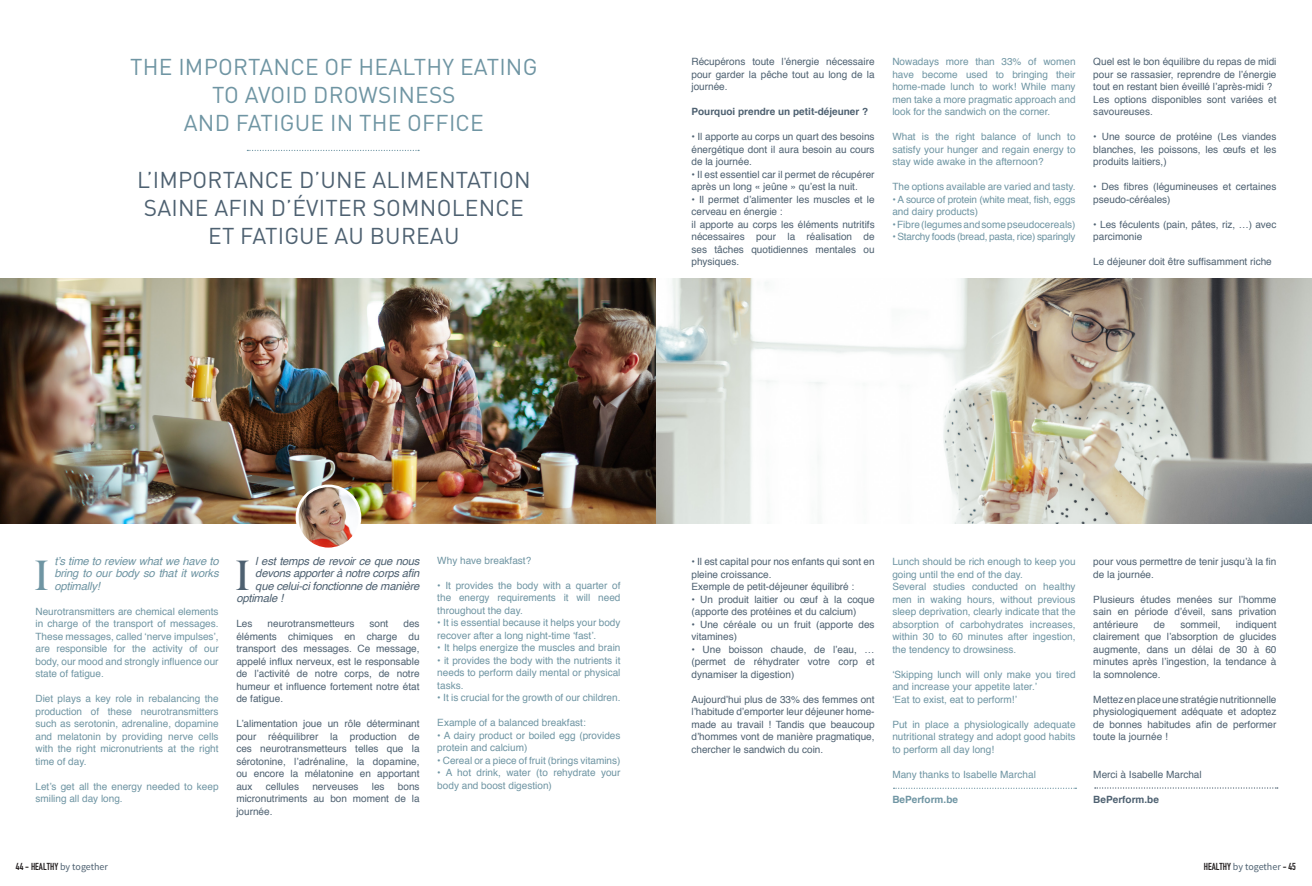
<style>
.page{position:relative;width:1312px;height:886px;background:#fff}
.page>*{position:absolute;margin:0;border:0;box-sizing:border-box;transform-origin:0 0}
.t1{font:500 40.88px "Big Caslon";color:#6f95a3}
.t2{font:500 40.88px "Big Caslon";color:#4e6171}
.t3{font:22.62px/27.9px "DIN Pro";letter-spacing:.01em;color:#4e6171;text-align:center}
.t4{font:22.62px "DIN Pro";letter-spacing:.01em;color:#6f95a3}
.t5{font:italic 11.25px "Helvetica";letter-spacing:-.02em;color:#4e6171}
.t6{font:italic 11.25px/12.5px "Helvetica";letter-spacing:-.02em;color:#6f95a3;text-align:justify}
.t7{font:10px/12.5px "Helvetica";color:#4e6171;text-align:justify}
.t8{font:10px/12.5px "Helvetica";color:#6f95a3;text-align:justify}
.t9{font:10px/12.5px "Helvetica";letter-spacing:-.02em;color:#6f95a3}
.t10{font:700 10px "Helvetica";color:#4e6171}
.t11{font:10px "Bern Sans CT";color:#231f20}
.t12{font:700 10px "Helvetica";color:#6f95a3}
.s1{font-family:"Source Sans Pro";color:#4e6171}
</style>
<div class="page">
<svg style="left:247px;top:150px;width:172px;height:1px"></svg>
<img style="left:0;top:278px;width:1311px;height:246px">
<svg style="left:893px;top:787px;width:183px;height:2px"></svg>
<svg style="left:1094px;top:787px;width:183px;height:1px"></svg>
<img style="left:297px;top:486px;width:63px;height:60px">
<div style="left:295px;top:484px;width:66px;height:66px;border:3px solid #fff;border-radius:50%"></div>
<p class="t4" style="left:130px;top:51px;width:409px">THE IMPORTANCE OF HEALTHY EATING</p>
<p class="t4" style="left:212px;top:79px;width:245px">TO AVOID DROWSINESS</p>
<p class="t4" style="left:184px;top:107px;width:301px">AND FATIGUE IN THE OFFICE</p>
<p class="t3" style="left:137px;top:165px;width:395px">L’IMPORTANCE D’UNE ALIMENTATION<br>SAINE AFIN D’ÉVITER SOMNOLENCE<br>ET FATIGUE AU BUREAU</p>
<p class="t7" style="left:691px;top:56px;width:185px">Récupérons toute l’énergie nécessaire pour garder la pêche tout au long de la journée.</p>
<p class="t10" style="left:691px;top:103px;width:178px">Pourquoi prendre un petit-déjeuner ?</p>
<p class="t7" style="left:691px;top:131px;width:185px">• Il apporte au corps un quart des besoins énergétique dont il aura besoin au cours de la journée.</p>
<p class="t7" style="left:691px;top:168px;width:185px">• Il est essentiel car il permet de récupérer après un long « jeûne » qu’est la nuit.</p>
<p class="t7" style="left:691px;top:193px;width:185px">• Il permet d’alimenter les muscles et le cerveau en énergie :</p>
<p class="t7" style="left:691px;top:218px;width:185px">il apporte au corps les éléments nutritifs nécessaires pour la réalisation de ses tâches quotidiennes mentales ou physiques.</p>
<p class="t8" style="left:892px;top:56px;width:185px">Nowadays more than 33% of women have become used to bringing their home-made lunch to work! While many men take a more pragmatic approach and look for the sandwich on the corner.</p>
<p class="t8" style="left:892px;top:131px;width:185px">What is the right balance of lunch to satisfy your hunger and regain energy to stay wide awake in the afternoon?</p>
<p class="t8" style="left:892px;top:181px;width:185px">The options available are varied and tasty.</p>
<p class="t9" style="left:892px;top:193px;width:185px">• A source of protein (white meat, fish, eggs and dairy products)</p>
<p class="t8" style="left:892px;top:218px;width:185px">• Fibre (legumes and some pseudocereals)</p>
<p class="t9" style="left:892px;top:231px;width:185px">• Starchy foods (bread, pasta, rice) sparingly</p>
<p class="t7" style="left:1093px;top:56px;width:185px">Quel est le bon équilibre du repas de midi pour se rassasier, reprendre de l’énergie tout en restant bien éveillé l’après-midi ?</p>
<p class="t7" style="left:1093px;top:93px;width:185px">Les options disponibles sont variées et savoureuses.</p>
<p class="t7" style="left:1093px;top:131px;width:185px">• Une source de protéine (Les viandes blanches, les poissons, les œufs et les produits laitiers,)</p>
<p class="t7" style="left:1093px;top:181px;width:185px">• Des fibres (légumineuses et certaines pseudo-céréales)</p>
<p class="t7" style="left:1093px;top:218px;width:185px">• Les féculents (pain, pâtes, riz, …) avec parcimonie</p>
<p class="t7" style="left:1093px;top:256px;width:180px">Le déjeuner doit être suffisamment riche</p>
<p class="t1" style="left:34px;top:542px;width:18px">I</p>
<p class="t6" style="left:54px;top:555px;width:166px">t’s time to review what we have to bring to our body so that it works optimally!</p>
<p class="t8" style="left:35px;top:605px;width:185px">Neurotransmitters are chemical elements in charge of the transport of messages.<br>These messages, called ‘nerve impulses’, are responsible for the activity of our body, our mood and strongly influence our state of fatigue.</p>
<p class="t8" style="left:35px;top:693px;width:185px">Diet plays a key role in rebalancing the production of these neurotransmitters such as serotonin, adrenaline, dopamine and melatonin by providing nerve cells with the right micronutrients at the right time of day.</p>
<p class="t8" style="left:35px;top:780px;width:185px">Let’s get all the energy needed to keep smiling all day long.</p>
<p class="t2" style="left:234px;top:542px;width:18px">I</p>
<p class="t5" style="left:255px;top:552px;width:166px">l est temps de revoir ce que nous</p>
<p class="t5" style="left:255px;top:564px;width:166px">devons apporter à notre corps afin</p>
<p class="t5" style="left:255px;top:577px;width:166px">que celui-ci fonctionne de manière</p>
<p class="t5" style="left:236px;top:589px;width:48px">optimale !</p>
<p class="t7" style="left:236px;top:618px;width:18px">Les</p>
<p class="t7" style="left:267px;top:618px;width:88px">neurotransmetteurs</p>
<p class="t7" style="left:369px;top:618px;width:20px">sont</p>
<p class="t7" style="left:236px;top:618px;width:185px;text-indent:167px">des éléments chimiques en charge du transport des messages. Ce message, appelé influx nerveux, est le responsable de l’activité de notre corps, de notre humeur et influence fortement notre état de fatigue.</p>
<p class="t7" style="left:236px;top:718px;width:185px">L’alimentation joue un rôle déterminant pour rééquilibrer la production de ces neurotransmetteurs telles que la sérotonine, l’adrénaline, la dopamine, ou encore la mélatonine en apportant aux</p>
<p class="t7" style="left:236px;top:780px;width:185px;text-indent:161px">bons micronutriments au bon moment de la journée.</p>
<p class="t7" style="left:266px;top:780px;width:35px">cellules</p>
<p class="t7" style="left:312px;top:780px;width:48px">nerveuses</p>
<p class="t7" style="left:372px;top:780px;width:14px">les</p>
<p class="t8" style="left:437px;top:554px;width:95px">Why have breakfast?</p>
<p class="t8" style="left:437px;top:579px;width:185px">• It provides the body with a quarter of the energy requirements it will need throughout the day.</p>
<p class="t8" style="left:437px;top:617px;width:185px">• It is essential because it helps your body recover after a long night-time ‘fast’.</p>
<p class="t8" style="left:437px;top:642px;width:185px">• It helps energize the muscles and brain</p>
<p class="t8" style="left:437px;top:654px;width:185px">• it provides the body with the nutrients it needs to perform daily mental or physical tasks.</p>
<p class="t8" style="left:437px;top:692px;width:185px">• It is crucial for the growth of our children.</p>
<p class="t8" style="left:437px;top:717px;width:150px">Example of a balanced breakfast:</p>
<p class="t8" style="left:437px;top:729px;width:185px">• A dairy product or boiled egg (provides protein and calcium)</p>
<p class="t8" style="left:437px;top:754px;width:185px">• Cereal or a piece of fruit (brings vitamins)</p>
<p class="t8" style="left:437px;top:767px;width:185px">• A hot drink, water (to rehydrate your body and boost digestion)</p>
<p class="t7" style="left:691px;top:556px;width:185px">• Il est capital pour nos enfants qui sont en pleine croissance.</p>
<p class="t7" style="left:691px;top:581px;width:164px">Exemple de petit-déjeuner équilibré :</p>
<p class="t7" style="left:691px;top:593px;width:185px">• Un produit laitier ou œuf à la coque (apporte des protéines et du calcium)</p>
<p class="t7" style="left:691px;top:618px;width:185px">• Une céréale ou un fruit (apporte des vitamines)</p>
<p class="t7" style="left:691px;top:643px;width:185px">• Une boisson chaude, de l’eau, … (permet de réhydrater votre corp et dynamiser la digestion)</p>
<p class="t7" style="left:691px;top:693px;width:185px">Aujourd’hui plus de 33% des femmes ont l’habitude d’emporter leur déjeuner home&shy;made au travail ! Tandis que beaucoup d’hommes vont de manière pragmatique, chercher le sandwich du coin.</p>
<p class="t8" style="left:892px;top:556px;width:185px">Lunch should be rich enough to keep you going until the end of the day.</p>
<p class="t8" style="left:892px;top:581px;width:185px">Several studies conducted on healthy men in waking hours, without previous sleep deprivation, clearly indicate that the absorption of carbohydrates increases, within 30 to 60 minutes after ingestion, the tendency to drowsiness.</p>
<p class="t8" style="left:892px;top:668px;width:185px">‘Skipping lunch will only make you tired and increase your appetite later.’</p>
<p class="t8" style="left:892px;top:693px;width:126px">‘Eat to exist, eat to perform!’</p>
<p class="t8" style="left:892px;top:718px;width:185px">Put in place a physiologically adequate nutritional strategy and adopt good habits to perform all day long!</p>
<p class="t8" style="left:892px;top:768px;width:145px">Many thanks to Isabelle Marchal</p>
<p class="t12" style="left:892px;top:791px;width:67px">BePerform.be</p>
<p class="t7" style="left:1093px;top:556px;width:185px">pour vous permettre de tenir jusqu’à la fin de la journée.</p>
<p class="t7" style="left:1093px;top:593px;width:185px">Plusieurs études menées sur l’homme sain en période d’éveil, sans privation antérieure</p>
<p class="t7" style="left:1093px;top:618px;width:185px;text-indent:142px">indiquent clairement que l’absorption de glucides augmente, dans un délai de 30 à 60 minutes après l’ingestion, la tendance à la somnolence.</p>
<p class="t7" style="left:1093px;top:693px;width:185px">Mettez en place une stratégie nutritionnelle physiologiquement adéquate et adoptez de bonnes habitudes afin de performer toute la journée !</p>
<p class="t7" style="left:1093px;top:768px;width:110px">Merci à Isabelle Marchal</p>
<p class="t10" style="left:1093px;top:791px;width:67px">BePerform.be</p>
<p class="t7" style="left:1153px;top:618px;width:13px">de</p>
<p class="t7" style="left:1180px;top:618px;width:41px">sommeil,</p>
<p class="t11" style="left:16px;top:860px;width:93px">44 - HEALTHY <span class="s1">by together</span></p>
<p class="t11" style="left:1203px;top:860px;width:94px">HEALTHY <span class="s1">by together</span> - 45</p>
</div>
